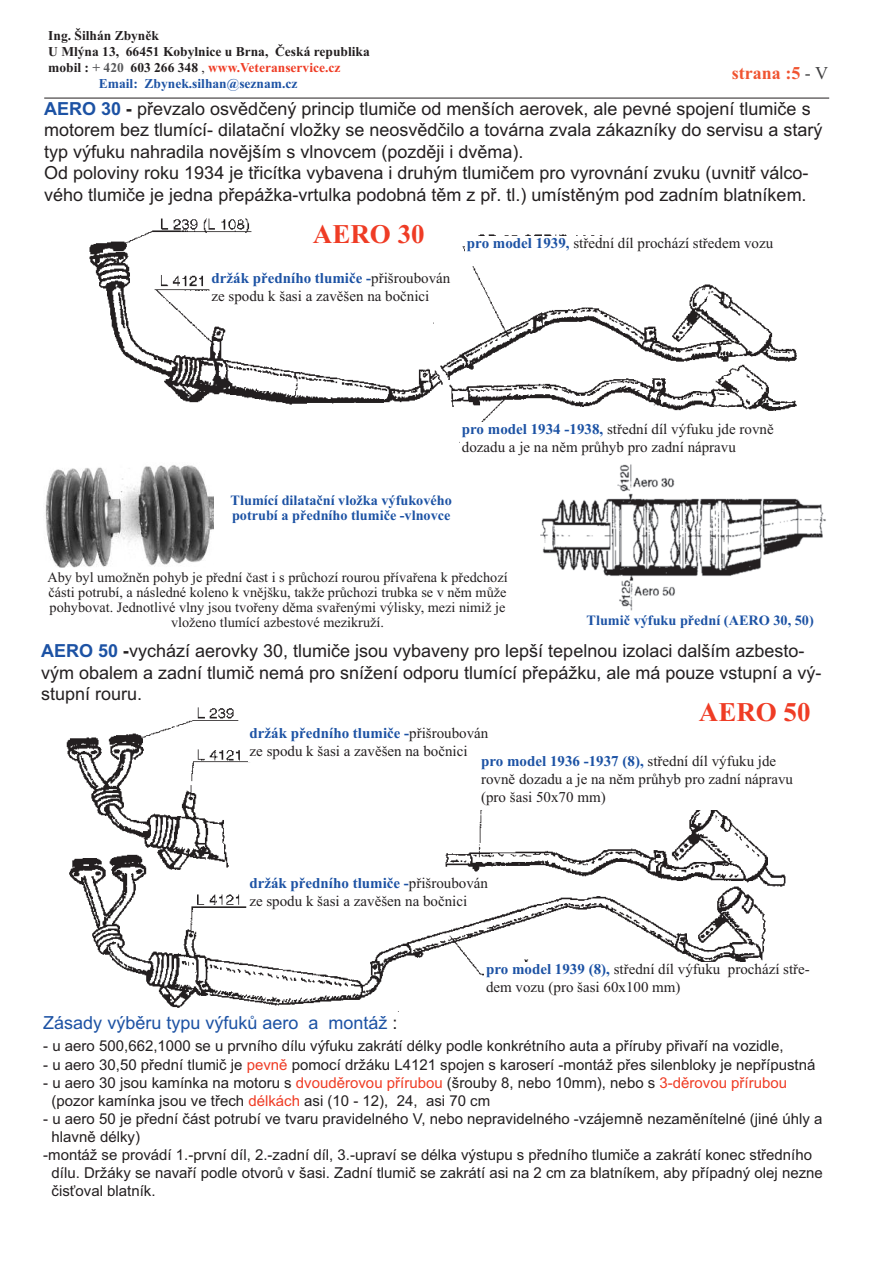
<style>
.page{position:relative;width:893px;height:1263px;background:#fff}
.page>*{position:absolute;margin:0;border:0;box-sizing:border-box;transform-origin:0 0}
.t1{font:700 27px "Times New Roman";color:#ef3c25}
.t2{font:18px/21.6px "Arial";color:#231f20}
.t3{font:18px "Arial";color:#1c52a4}
.t4{font:700 18px "Times New Roman";color:#f05431}
.t5{font:15px/18px "Arial";color:#231f20}
.t6{font:15px/18px "Times New Roman";color:#231f20}
.t7{font:14.25px/15px "Times New Roman";color:#231f20;text-align:center}
.t8{font:700 14.25px/15px "Times New Roman";color:#1c52a4}
.t9{font:700 13.5px "Times New Roman";color:#231f20}
.t10{font:700 13.5px "Times New Roman";color:#ef3c25}
.t11{font:700 13.5px "Times New Roman";color:#1c52a4}
.s1{color:#231f20}
.s2{color:#57585a}
.s3{font-weight:400;color:#231f20}
.s4{font-weight:400;color:#3e3e3f}
.s5{font-weight:700;color:#1c52a4}
.s6{font-weight:700}
.s7{color:#ef3c25}
</style>
<div class="page">
<img style="left:89px;top:218px;width:708px;height:225px">
<div style="left:311px;top:223px;width:122px;height:28px;background:#fff"></div>
<div style="left:210px;top:271px;width:247px;height:35px;background:#fff"></div>
<div style="left:465px;top:236px;width:337px;height:29px;background:#fff"></div>
<div style="left:460px;top:422px;width:336px;height:37px;background:#fff"></div>
<img style="left:45px;top:465px;width:169px;height:103px">
<img style="left:540px;top:464px;width:286px;height:147px">
<img style="left:66px;top:707px;width:720px;height:305px">
<div style="left:569px;top:702px;width:258px;height:49px;background:#fff"></div>
<div style="left:248px;top:726px;width:247px;height:36px;background:#fff"></div>
<div style="left:480px;top:754px;width:318px;height:55px;background:#fff"></div>
<div style="left:485px;top:962px;width:336px;height:37px;background:#fff"></div>
<div style="left:248px;top:876px;width:246px;height:35px;background:#fff"></div>
<hr style="left:44px;top:98px;width:785px;height:1px;background:#231f20">
<p class="t9" style="left:48px;top:27px;width:112px">Ing. Šilhán Zbyněk</p>
<p class="t9" style="left:48px;top:43px;width:323px">U Mlýna 13, 66451 Kobylnice u Brna, Česká republika</p>
<p class="t10" style="left:48px;top:60px;width:294px"><span class="s1">mobil :</span> <span class="s2">+ 420</span> <span class="s1">603 266 348</span> <span class="s3">,</span> www.Veteranservice.cz</p>
<p class="t11" style="left:99px;top:76px;width:200px">Email: Zbynek.silhan@seznam.cz</p>
<p class="t4" style="left:732px;top:62px;width:98px">strana :5 <span class="s4">- V</span></p>
<p class="t2" style="left:44px;top:98px;width:780px"><span class="s5">AERO 30</span> <span class="s6">-</span> převzalo osvědčený princip tlumiče od menších aerovek, ale pevné spojení tlumiče s motorem bez tlumící- dilatační vložky se neosvědčilo a továrna zvala zákazníky do servisu a starý typ výfuku nahradila novějším s vlnovcem (později i dvěma).<br>Od poloviny roku 1934 je třicítka vybavena i druhým tlumičem pro vyrovnání zvuku (uvnitř válco&shy;vého tlumiče je jedna přepážka-vrtulka podobná těm z př. tl.) umístěným pod zadním blatníkem.</p>
<h1 class="t1" style="left:313px;top:218px;width:113px">AERO 30</h1>
<p class="t6" style="left:212px;top:268px;width:240px"><span class="s5">držák předního tlumiče -</span>přišroubován ze spodu k šasi a zavěšen na bočnici</p>
<p class="t6" style="left:467px;top:233px;width:308px"><span class="s5">pro model 1939,</span> střední díl prochází středem vozu</p>
<p class="t6" style="left:462px;top:420px;width:313px"><span class="s5">pro model 1934 -1938,</span> střední díl výfuku jde rovně dozadu a je na něm průhyb pro zadní nápravu</p>
<p class="t8" style="left:231px;top:493px;width:223px">Tlumící dilatační vložka výfukového potrubí a předního tlumiče -vlnovce</p>
<p class="t7" style="left:47px;top:570px;width:462px">Aby byl umožněn pohyb je přední čast i s průchozí rourou přívařena k předchozí části potrubí, a následné koleno k vnějšku, takže průchozi trubka se v něm může pohybovat. Jednotlivé vlny jsou tvořeny děma svařenými výlisky, mezi nimiž je vloženo tlumící azbestové mezikruží.</p>
<p class="t8" style="left:587px;top:613px;width:229px">Tlumič výfuku přední (AERO 30, 50)</p>
<p class="t2" style="left:41px;top:640px;width:782px"><span class="s5">AERO 50</span> <span class="s6">-</span>vychází aerovky 30, tlumiče jsou vybaveny pro lepší tepelnou izolaci dalším azbesto&shy;vým obalem a zadní tlumič nemá pro snížení odporu tlumící přepážku, ale má pouze vstupní a vý&shy;stupní rouru.</p>
<h1 class="t1" style="left:699px;top:696px;width:113px">AERO 50</h1>
<p class="t6" style="left:250px;top:724px;width:240px"><span class="s5">držák předního tlumiče -</span>přišroubován ze spodu k šasi a zavěšen na bočnici</p>
<p class="t6" style="left:481px;top:751px;width:313px"><span class="s5">pro model 1936 -1937 (8),</span> střední díl výfuku jde rovně dozadu a je na něm průhyb pro zadní nápravu (pro šasi 50x70 mm)</p>
<p class="t6" style="left:249px;top:873px;width:240px"><span class="s5">držák předního tlumiče -</span>přišroubován ze spodu k šasi a zavěšen na bočnici</p>
<p class="t6" style="left:486px;top:960px;width:325px"><span class="s5">pro model 1939 (8),</span> střední díl výfuku prochází stře&shy;dem vozu (pro šasi 60x100 mm)</p>
<p class="t3" style="left:43px;top:1013px;width:356px">Zásady výběru typu výfuků aero a montáž <span class="s1">:</span></p>
<p class="t5" style="left:43px;top:1037px;width:742px">- u aero 500,662,1000 se u prvního dílu výfuku zakrátí délky podle konkrétního auta a příruby přivaří na vozidle,</p>
<p class="t5" style="left:43px;top:1056px;width:774px">- u aero 30,50 přední tlumič je <span class="s7">pevně</span> pomocí držáku L4121 spojen s karoserí -montáž přes silenbloky je nepřípustná</p>
<p class="t5" style="left:52px;top:1074px;width:737px;text-indent:-8px">- u aero 30 jsou kamínka na motoru s <span class="s7">dvouděrovou přírubou</span> (šrouby 8, nebo 10mm), nebo s <span class="s7">3-děrovou přírubou </span>(pozor kamínka jsou ve třech <span class="s7">délkách</span> asi (10 - 12), 24, asi 70 cm</p>
<p class="t5" style="left:43px;top:1110px;width:781px">- u aero 50 je přední část potrubí ve tvaru pravidelného V, nebo nepravidelného -vzájemně nezaměnítelné (jiné úhly a</p>
<p class="t5" style="left:52px;top:1128px;width:90px">hlavně délky)</p>
<p class="t5" style="left:43px;top:1146px;width:770px">-montáž se provádí 1.-první díl, 2.-zadní díl, 3.-upraví se délka výstupu s předního tlumiče a zakrátí konec středního</p>
<p class="t5" style="left:52px;top:1164px;width:773px">dílu. Držáky se navaří podle otvorů v šasi. Zadní tlumič se zakrátí asi na 2 cm za blatníkem, aby případný olej nezne</p>
<p class="t5" style="left:52px;top:1182px;width:106px">čisťoval blatník.</p>
</div>
